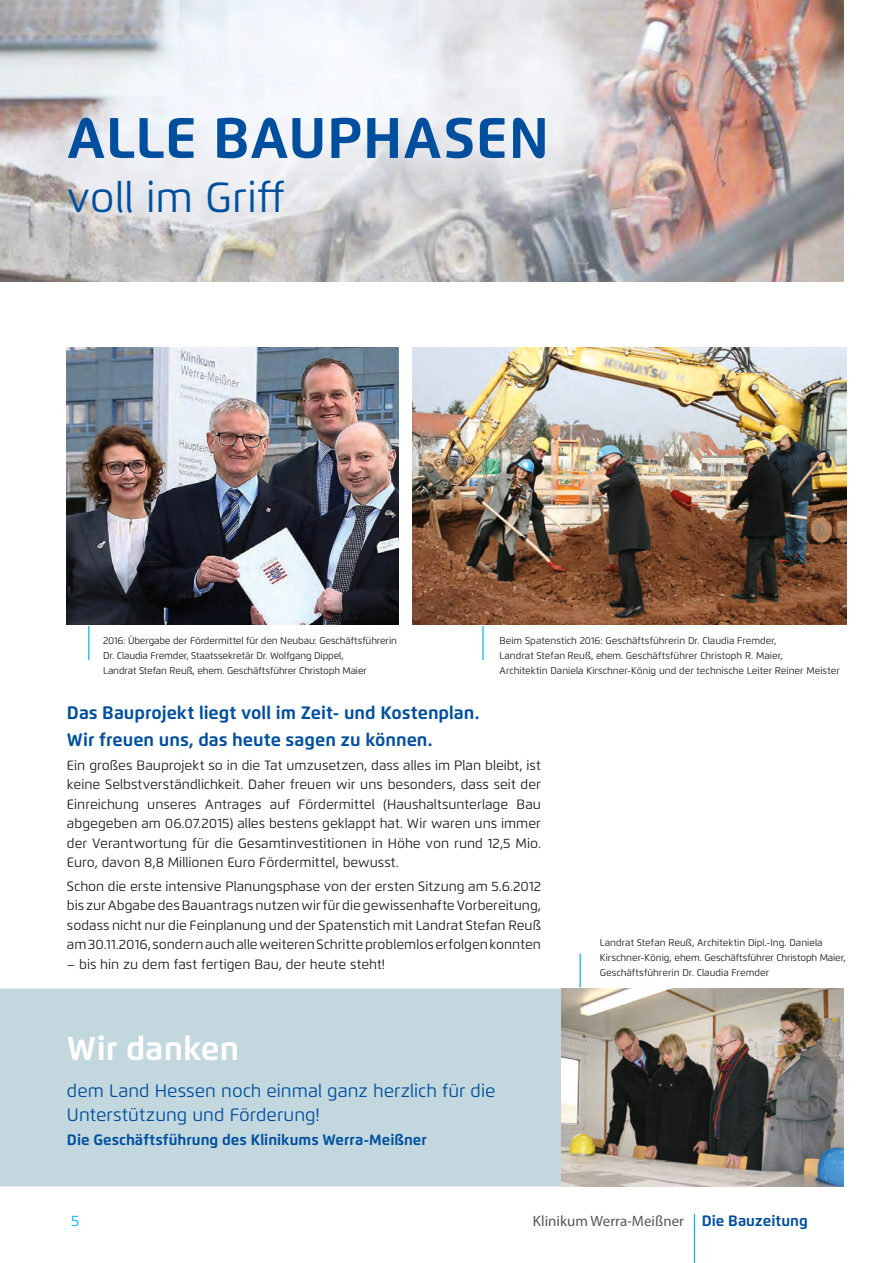
<style>
.page{position:relative;width:893px;height:1263px;background:#fff}
.page>*{position:absolute;margin:0;border:0;box-sizing:border-box;transform-origin:0 0}
.t1{font:700 57px "Flexo";letter-spacing:.01em;color:#004f9f}
.t2{font:42px "Flexo";color:#004f9f}
.t3{font:700 33px "Flexo";color:#fff}
.t4{font:700 18px/27px "Flexo";color:#004f9f}
.t5{font:18px/24px "Flexo";color:#004f9f}
.t6{font:700 15px "Flexo";color:#004f9f}
.t7{font:15px "Myriad Pro";color:#575857}
.t8{font:15px "Flexo";color:#00b1eb}
.t9{font:13.5px/19.5px "Flexo";color:#1d1d1b;text-align:justify}
.t10{font:9.75px/15px "Flexo";color:#1d1d1b}
.s1{font-family:"Flexo";font-weight:700;color:#004f9f}
</style>
<div class="page">
<hr style="left:580px;top:953px;width:1px;height:34px;background:#00b1eb">
<div style="left:0;top:989px;width:561px;height:197px;background:#c3d7de"></div>
<img style="left:0;top:0;width:844px;height:281px">
<hr style="left:694px;top:1214px;width:1px;height:49px;background:#00b1eb">
<img style="left:561px;top:989px;width:283px;height:197px">
<hr style="left:88px;top:626px;width:1px;height:34px;background:#00b1eb">
<hr style="left:482px;top:626px;width:2px;height:34px;background:#00b1eb">
<img style="left:67px;top:348px;width:332px;height:276px">
<img style="left:412px;top:348px;width:434px;height:276px">
<h1 class="t1" style="left:67px;top:103px;width:484px">ALLE BAUPHASEN</h1>
<h2 class="t2" style="left:67px;top:172px;width:219px">voll im Griff</h2>
<p class="t10" style="left:103px;top:633px;width:295px">2016: Übergabe der Fördermittel für den Neubau: Geschäftsführerin<br>Dr. Claudia Fremder, Staatssekretär Dr. Wolfgang Dippel,<br>Landrat Stefan Reuß, ehem. Geschäftsführer Christoph Maier</p>
<p class="t10" style="left:499px;top:633px;width:342px">Beim Spatenstich 2016: Geschäftsführerin Dr. Claudia Fremder,<br>Landrat Stefan Reuß, ehem. Geschäftsführer Christoph R. Maier,<br>Architektin Daniela Kirschner-König und der technische Leiter Reiner Meister</p>
<h3 class="t4" style="left:67px;top:699px;width:414px">Das Bauprojekt liegt voll im Zeit- und Kostenplan.<br>Wir freuen uns, das heute sagen zu können.</h3>
<p class="t9" style="left:67px;top:755px;width:476px">Ein großes Bauprojekt so in die Tat umzusetzen, dass alles im Plan bleibt, ist keine Selbstverständlichkeit. Daher freuen wir uns besonders, dass seit der Einreichung unseres Antrages auf Fördermittel (Haushaltsunterlage Bau abgegeben am 06.07.2015) alles bestens geklappt hat. Wir waren uns immer der Verantwortung für die Gesamtinvestitionen in Höhe von rund 12,5 Mio.<br>Euro, davon 8,8 Millionen Euro Fördermittel, bewusst.</p>
<p class="t9" style="left:67px;top:876px;width:475px">Schon die erste intensive Planungsphase von der ersten Sitzung am 5.6.2012 bis zur Abgabe des Bauantrags nutzen wir für die gewissenhafte Vorbereitung, sodass nicht nur die Feinplanung und der Spatenstich mit Landrat Stefan Reuß am 30.11.2016, sondern auch alle weiteren Schritte problemlos erfolgen konnten</p>
<p class="t9" style="left:67px;top:954px;width:320px">– bis hin zu dem fast fertigen Bau, der heute steht!</p>
<h3 class="t3" style="left:67px;top:1029px;width:174px">Wir danken</h3>
<h3 class="t5" style="left:67px;top:1079px;width:430px">dem Land Hessen noch einmal ganz herzlich für die<br>Unterstützung und Förderung!</h3>
<p class="t6" style="left:67px;top:1131px;width:361px">Die Geschäftsführung des Klinikums Werra-Meißner</p>
<p class="t10" style="left:600px;top:935px;width:247px">Landrat Stefan Reuß, Architektin Dipl.-Ing. Daniela<br>Kirschner-König, ehem. Geschäftsführer Christoph Maier,<br>Geschäftsführerin Dr. Claudia Fremder</p>
<p class="t8" style="left:71px;top:1211px;width:10px">5</p>
<p class="t7" style="left:533px;top:1212px;width:276px">Klinikum Werra-Meißner <span class="s1">Die Bauzeitung</span></p>
</div>
